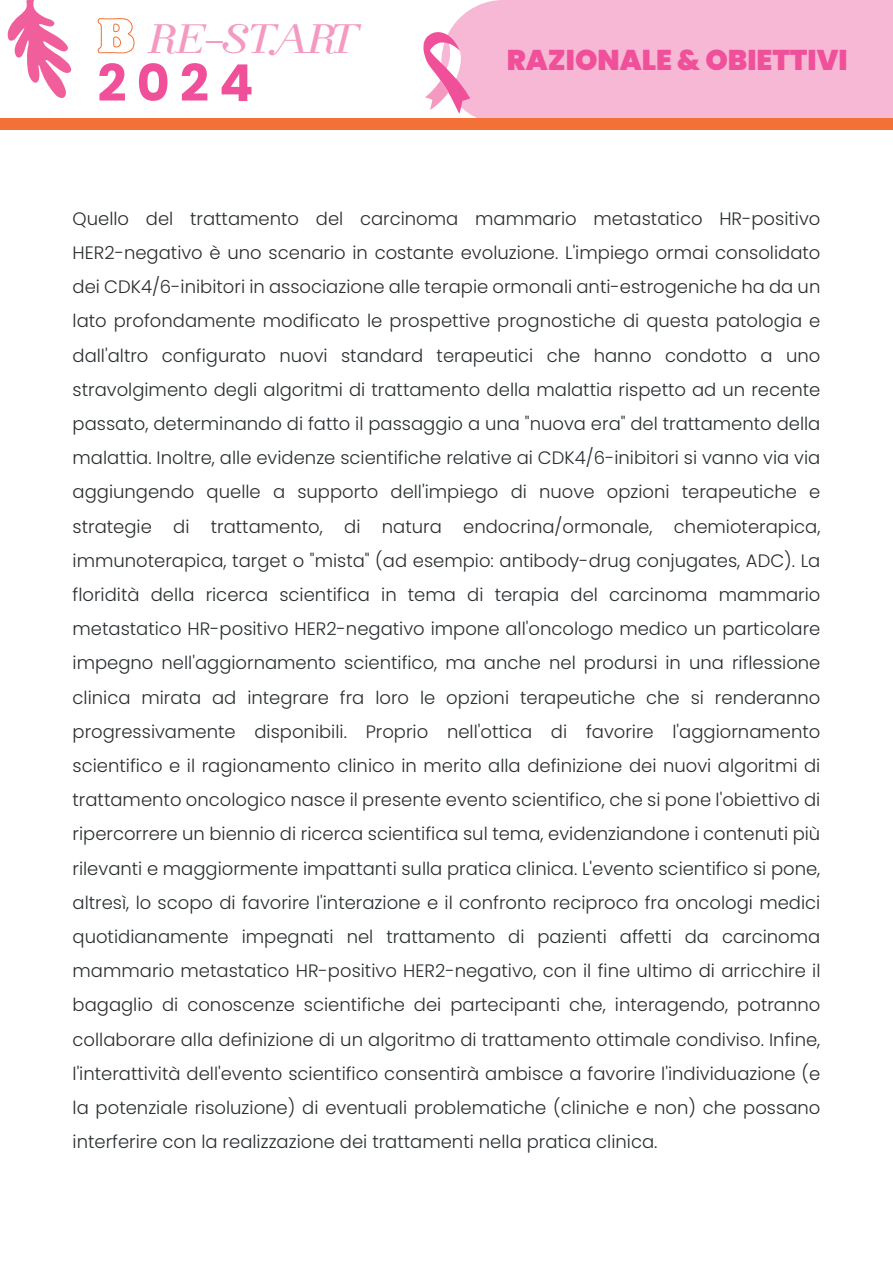
<style>
.page{position:relative;width:893px;height:1263px;background:#fff}
.page>*{position:absolute;margin:0;border:0;box-sizing:border-box;transform-origin:0 0}
.t1{font:700 50.85px "Poppins";color:#ef5099}
.t2{font:50.85px "Alfredo Heavy Hollow";color:#f37136}
.t3{font:41.7px "Florence";letter-spacing:-.07em;color:#f49ac2}
.t4{font:900 28.5px "Poppins";color:#ef5099}
.t5{font:300 18px/34.2px "Poppins";color:#292d2f;text-align:justify}
</style>
<div class="page">
<div style="left:449px;top:0;width:444px;height:118px;background:#f6b8d4"></div>
<div style="left:0;top:118px;width:893px;height:12px;background:#f37136"></div>
<svg style="left:7px;top:0;width:65px;height:98px"></svg>
<svg style="left:423px;top:32px;width:47px;height:82px"></svg>
<h1 class="t2" style="left:97px;top:14px;width:39px">B</h1>
<h2 class="t3" style="left:149px;top:14px;width:215px">RE-START</h2>
<h1 class="t1" style="left:97px;top:54px;width:158px">2024</h1>
<h3 class="t4" style="left:507px;top:43px;width:342px">RAZIONALE &amp; OBIETTIVI</h3>
<p class="t5" style="left:73px;top:201px;width:749px">Quello del trattamento del carcinoma mammario metastatico HR-positivo HER2-negativo è uno scenario in costante evoluzione. L'impiego ormai consolidato dei CDK4/6-inibitori in associazione alle terapie ormonali anti-estrogeniche ha da un lato profondamente modificato le prospettive prognostiche di questa patologia e dall'altro configurato nuovi standard terapeutici che hanno condotto a uno stravolgimento degli algoritmi di trattamento della malattia rispetto ad un recente passato, determinando di fatto il passaggio a una "nuova era" del trattamento della malattia. Inoltre, alle evidenze scientifiche relative ai CDK4/6-inibitori si vanno via via aggiungendo quelle a supporto dell'impiego di nuove opzioni terapeutiche e strategie di trattamento, di natura endocrina/ormonale, chemioterapica, immunoterapica, target o "mista" (ad esempio: antibody-drug conjugates, ADC). La floridità della ricerca scientifica in tema di terapia del carcinoma mammario metastatico HR-positivo HER2-negativo impone all'oncologo medico un particolare impegno nell'aggiornamento scientifico, ma anche nel prodursi in una riflessione clinica mirata ad integrare fra loro le opzioni terapeutiche che si renderanno progressivamente disponibili. Proprio nell'ottica di favorire l'aggiornamento scientifico e il ragionamento clinico in merito alla definizione dei nuovi algoritmi di trattamento oncologico nasce il presente evento scientifico, che si pone l'obiettivo di ripercorrere un biennio di ricerca scientifica sul tema, evidenziandone i contenuti più rilevanti e maggiormente impattanti sulla pratica clinica. L'evento scientifico si pone, altresì, lo scopo di favorire l'interazione e il confronto reciproco fra oncologi medici quotidianamente impegnati nel trattamento di pazienti affetti da carcinoma mammario metastatico HR-positivo HER2-negativo, con il fine ultimo di arricchire il bagaglio di conoscenze scientifiche dei partecipanti che, interagendo, potranno collaborare alla definizione di un algoritmo di trattamento ottimale condiviso. Infine, l'interattività dell'evento scientifico consentirà ambisce a favorire l'individuazione (e la potenziale risoluzione) di eventuali problematiche (cliniche e non) che possano interferire con la realizzazione dei trattamenti nella pratica clinica.</p>
</div>
